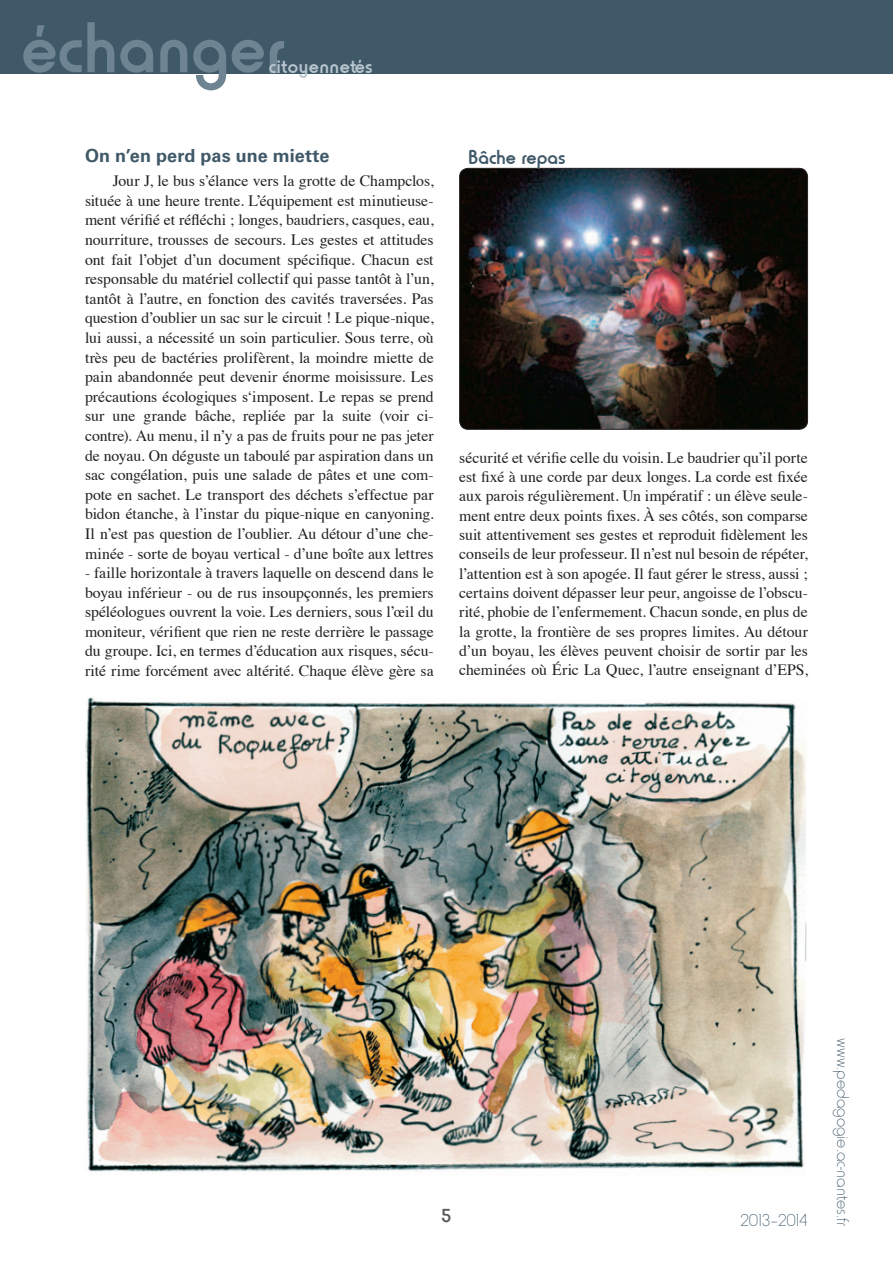
<style>
.page{position:relative;width:893px;height:1263px;background:#fff}
.page>*{position:absolute;margin:0;border:0;box-sizing:border-box;transform-origin:0 0}
.t1{font:500 75px "Horatio D";color:#6e8492}
.t2{font:500 21px "Horatio D";letter-spacing:.02em;color:#b8c5ce}
.t3{font:500 21px "Horatio D";letter-spacing:-.005em;color:#405968}
.t4{font:500 19.5px "Horatio D";color:#57585a}
.t5{font:18px "Horatio D Ligh";color:#405968}
.t6{font:700 18px "Univers";letter-spacing:.005em;color:#405968}
.t7{font:15.75px/19.6px "Times";color:#231f20;text-align:justify}
</style>
<div class="page">
<div style="left:0;top:0;width:893px;height:74px;background:#405968"></div>
<img style="left:460px;top:168px;width:347px;height:261px">
<div style="left:459px;top:168px;width:349px;height:262px;border:1px solid #231f20;border-radius:9px"></div>
<img style="left:85px;top:697px;width:722px;height:475px">
<h1 class="t1" style="left:21px;top:5px;width:266px">échanger</h1>
<h2 class="t2" style="left:269px;top:54px;width:105px">citoyennetés</h2>
<p class="t6" style="left:85px;top:145px;width:246px">On n’en perd pas une miette</p>
<p class="t7" style="left:85px;top:170px;width:350px;text-indent:28px">Jour J, le bus s’élance vers la grotte de Champclos, située à une heure trente. L’équipement est minutieuse&shy;ment vérifié et réfléchi ; longes, baudriers, casques, eau, nourriture, trousses de secours. Les gestes et attitudes ont fait l’objet d’un document spécifique. Chacun est responsable du matériel collectif qui passe tantôt à l’un, tantôt à l’autre, en fonction des cavités traversées. Pas question d’oublier un sac sur le circuit ! Le pique-nique, lui aussi, a nécessité un soin particulier. Sous terre, où très peu de bactéries prolifèrent, la moindre miette de pain abandonnée peut devenir énorme moisissure. Les précautions écologiques s‘imposent. Le repas se prend sur une grande bâche, repliée par la suite (voir ci&shy;contre). Au menu, il n’y a pas de fruits pour ne pas jeter de noyau. On déguste un taboulé par aspiration dans un sac congélation, puis une salade de pâtes et une com&shy;pote en sachet. Le transport des déchets s’effectue par bidon étanche, à l’instar du pique-nique en canyoning.<br>Il n’est pas question de l’oublier. Au détour d’une che&shy;minée - sorte de boyau vertical - d’une boîte aux lettres</p>
<p class="t7" style="left:85px;top:562px;width:350px">- faille horizontale à travers laquelle on descend dans le boyau inférieur - ou de rus insoupçonnés, les premiers spéléologues ouvrent la voie. Les derniers, sous l’œil du moniteur, vérifient que rien ne reste derrière le passage du groupe. Ici, en termes d’éducation aux risques, sécu&shy;rité rime forcément avec altérité. Chaque élève gère sa</p>
<h2 class="t3" style="left:468px;top:145px;width:99px">Bâche repas</h2>
<p class="t7" style="left:459px;top:446px;width:350px">sécurité et vérifie celle du voisin. Le baudrier qu’il porte est fixé à une corde par deux longes. La corde est fixée aux parois régulièrement. Un impératif : un élève seule&shy;ment entre deux points fixes. À ses côtés, son comparse suit attentivement ses gestes et reproduit fidèlement les conseils de leur professeur. Il n’est nul besoin de répéter, l’attention est à son apogée. Il faut gérer le stress, aussi ; certains doivent dépasser leur peur, angoisse de l’obscu&shy;rité, phobie de l’enfermement. Chacun sonde, en plus de la grotte, la frontière de ses propres limites. Au détour d’un boyau, les élèves peuvent choisir de sortir par les cheminées où Éric La Quec, l’autre enseignant d’EPS,</p>
<p class="t4" style="left:442px;top:1205px;width:11px">5</p>
<p class="t5" style="left:741px;top:1210px;width:69px">2013–2014</p>
<p class="t5" style="left:853px;top:1038px;width:189px;rotate:90deg">www.pedagogie.ac-nantes.fr</p>
</div>
